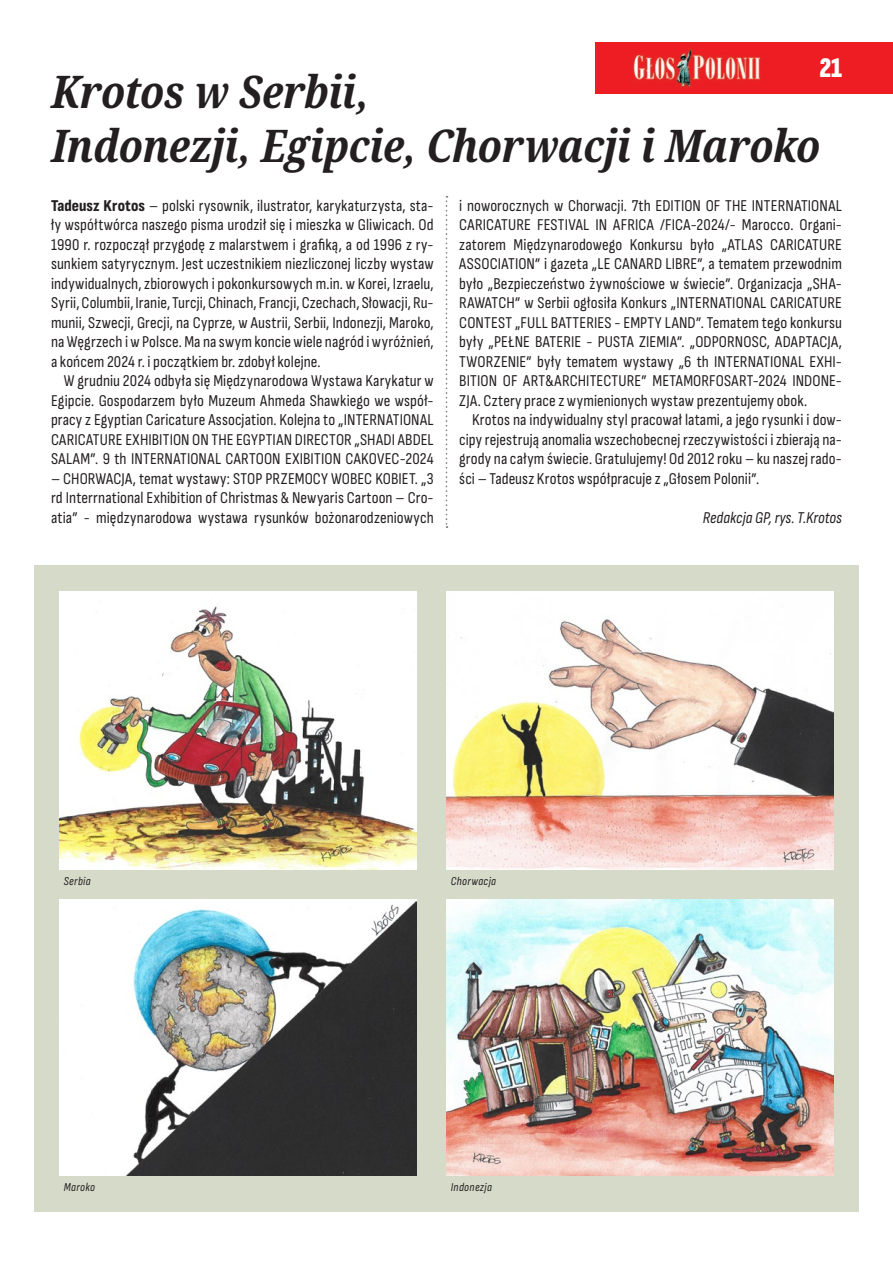
<style>
.page{position:relative;width:893px;height:1263px;background:#fff}
.page>*{position:absolute;margin:0;border:0;box-sizing:border-box;transform-origin:0 0}
.t1{font:italic 700 45px/54px "Noto Serif Condensed";letter-spacing:-.01em;color:#231f20}
.t2{font:900 extra-condensed 28.5px "Sofia Sans";color:#fff}
.t3{font:16.5px/19.5px "Sofia Sans Condensed";letter-spacing:.005em;color:#231f20;text-align:justify}
.t4{font:italic 16.5px "Sofia Sans Condensed";color:#231f20}
.t5{font:italic 12px "Sofia Sans Condensed";letter-spacing:.035em;color:#231f20}
.s1{font-weight:800}
</style>
<div class="page">
<div style="left:34px;top:566px;width:825px;height:646px;background:#d6dac9"></div>
<img style="left:60px;top:591px;width:356px;height:279px">
<img style="left:446px;top:591px;width:387px;height:279px">
<img style="left:60px;top:899px;width:356px;height:277px">
<img style="left:446px;top:899px;width:387px;height:277px">
<svg style="left:446px;top:196px;width:1px;height:332px"></svg>
<img style="left:595px;top:43px;width:298px;height:50px">
<h2 class="t2" style="left:820px;top:49px;width:24px">21</h2>
<h1 class="t1" style="left:51px;top:66px;width:771px">Krotos w Serbii,<br>Indonezji, Egipcie, Chorwacji i Maroko</h1>
<p class="t3" style="left:51px;top:196px;width:384px"><span class="s1">Tadeusz Krotos</span> – polski rysownik, ilustrator, karykaturzysta, sta&shy;ły współtwórca naszego pisma urodził się i mieszka w Gliwicach. Od 1990 r. rozpoczął przygodę z malarstwem i grafiką, a od 1996 z ry&shy;sunkiem satyrycznym. Jest uczestnikiem niezliczonej liczby wystaw indywidualnych, zbiorowych i pokonkursowych m.in. w Korei, Izraelu, Syrii, Columbii, Iranie, Turcji, Chinach, Francji, Czechach, Słowacji, Ru&shy;munii, Szwecji, Grecji, na Cyprze, w Austrii, Serbii, Indonezji, Maroko, na Węgrzech i w Polsce. Ma na swym koncie wiele nagród i wyróżnień, a końcem 2024 r. i początkiem br. zdobył kolejne.</p>
<p class="t3" style="left:51px;top:371px;width:384px;text-indent:13px">W grudniu 2024 odbyła się Międzynarodowa Wystawa Karykatur w Egipcie. Gospodarzem było Muzeum Ahmeda Shawkiego we współ&shy;pracy z Egyptian Caricature Assocjation. Kolejna to „INTERNATIONAL CARICATURE EXHIBITION ON THE EGYPTIAN DIRECTOR „SHADI ABDEL SALAM”. 9 th INTERNATIONAL CARTOON EXIBITION CAKOVEC-2024</p>
<p class="t3" style="left:51px;top:469px;width:384px">– CHORWACJA, temat wystawy: STOP PRZEMOCY WOBEC KOBIET. „3 rd Interrnational Exhibition of Christmas &amp; Newyaris Cartoon – Cro&shy;atia” - międzynarodowa wystawa rysunków bożonarodzeniowych</p>
<p class="t3" style="left:459px;top:196px;width:384px">i noworocznych w Chorwacji. 7th EDITION OF THE INTERNATIONAL CARICATURE FESTIVAL IN AFRICA /FICA-2024/- Marocco. Organi&shy;zatorem Międzynarodowego Konkursu było „ATLAS CARICATURE ASSOCIATION” i gazeta „LE CANARD LIBRE”, a tematem przewodnim było „Bezpieczeństwo żywnościowe w świecie”. Organizacja „SHA-RAWATCH” w Serbii ogłosiła Konkurs „INTERNATIONAL CARICATURE CONTEST „FULL BATTERIES - EMPTY LAND”. Tematem tego konkursu były „PEŁNE BATERIE - PUSTA ZIEMIA”. „ODPORNOSC, ADAPTACJA, TWORZENIE” były tematem wystawy „6 th INTERNATIONAL EXHI-BITION OF ART&amp;ARCHITECTURE” METAMORFOSART-2024 INDONE-ZJA. Cztery prace z wymienionych wystaw prezentujemy obok.</p>
<p class="t3" style="left:459px;top:410px;width:384px;text-indent:13px">Krotos na indywidualny styl pracował latami, a jego rysunki i dow&shy;cipy rejestrują anomalia wszechobecnej rzeczywistości i zbierają na&shy;grody na całym świecie. Gratulujemy! Od 2012 roku – ku naszej rado&shy;ści – Tadeusz Krotos współpracuje z „Głosem Polonii”.</p>
<p class="t4" style="left:703px;top:509px;width:141px">Redakcja GP, rys. T.Krotos</p>
<p class="t5" style="left:64px;top:875px;width:28px">Serbia</p>
<p class="t5" style="left:64px;top:1180px;width:33px">Maroko</p>
<p class="t5" style="left:451px;top:875px;width:47px">Chorwacja</p>
<p class="t5" style="left:451px;top:1180px;width:43px">Indonezja</p>
</div>
